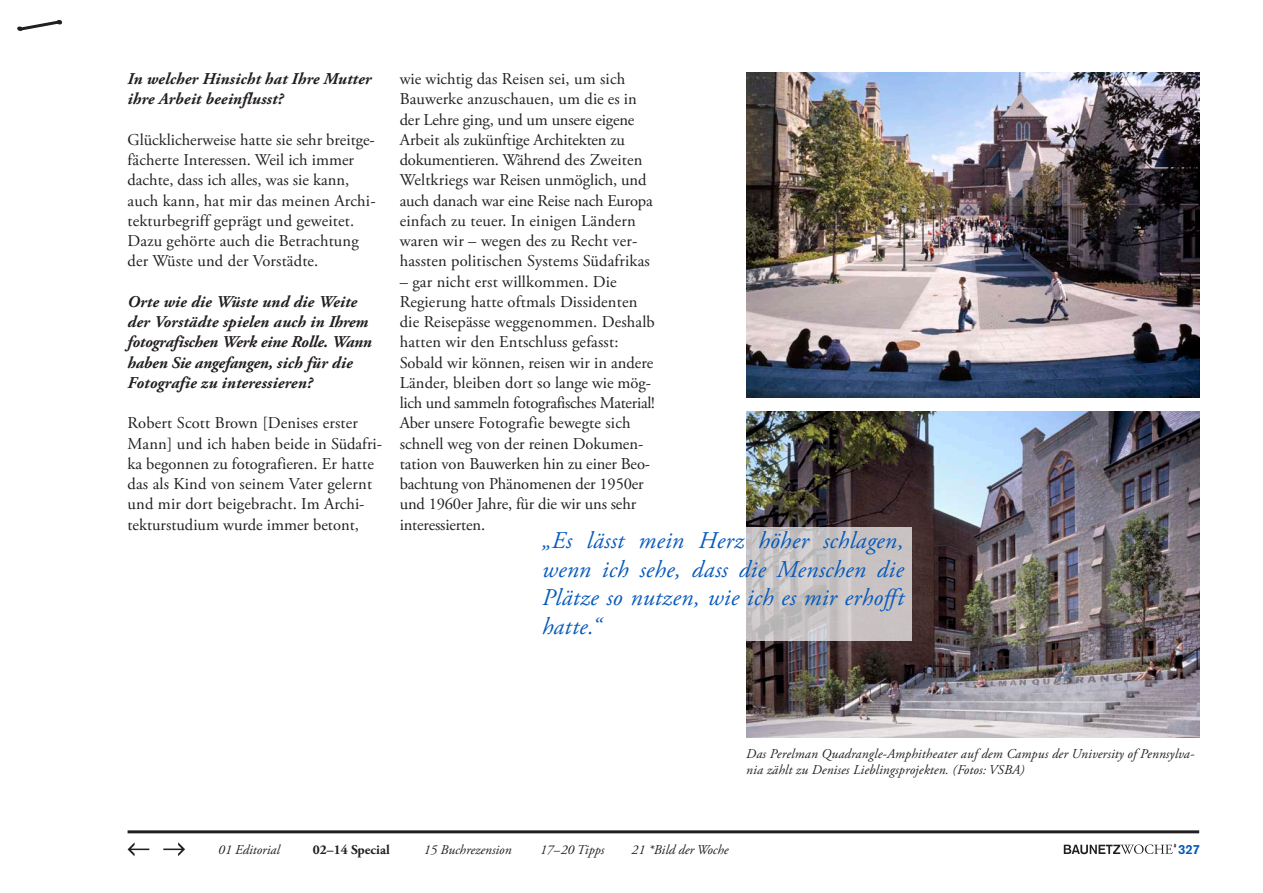
<style>
.page{position:relative;width:1263px;height:893px;background:#fff}
.page>*{position:absolute;margin:0;border:0;box-sizing:border-box;transform-origin:0 0}
.t1{font:italic 24px/28.5px "Adobe Garamond Pro";letter-spacing:.015em;color:#0056ba;text-align:justify}
.Fließtext{font:16.5px/20.2px "Adobe Garamond Pro";color:#231f20}
.Interview_Frage{font:italic 700 16.5px/20.2px "Adobe Garamond Pro";letter-spacing:.01em;color:#231f20}
.Bildunterschrift{font:italic 13.5px/16.5px "Adobe Garamond Pro";letter-spacing:.01em;color:#231f20}
.Navigation_Off{font:italic 13.5px "Adobe Garamond Pro";color:#231f20}
.Navigation_Off-2{font:700 13.5px "Adobe Garamond Pro";color:#231f20}
.t2{font:700 13.05px "Akzidenz Grotesk";color:#0056ba}
</style>
<div class="page">
<hr style="left:128px;top:830px;width:1071px;height:3px;background:#231f20">
<svg style="left:128px;top:842px;width:21px;height:14px"></svg>
<svg style="left:163px;top:842px;width:22px;height:14px"></svg>
<svg style="left:17px;top:20px;width:46px;height:11px"></svg>
<svg style="left:1064px;top:844px;width:112px;height:10px"></svg>
<img style="left:746px;top:72px;width:454px;height:326px">
<img style="left:746px;top:412px;width:454px;height:325px">
<svg style="left:746px;top:527px;width:165px;height:114px;background:#c7c2c3"></svg>
<p class="Interview_Frage" style="left:128px;top:69px;width:245px">In welcher Hinsicht hat Ihre Mutter ihre Arbeit beeinflusst?</p>
<p class="Fließtext" style="left:128px;top:130px;width:249px">Glücklicherweise hatte sie sehr breitge&shy;fächerte Interessen. Weil ich immer dachte, dass ich alles, was sie kann, auch kann, hat mir das meinen Archi&shy;tekturbegriff geprägt und geweitet.<br>Dazu gehörte auch die Betrachtung der Wüste und der Vorstädte.</p>
<p class="Interview_Frage" style="left:128px;top:292px;width:246px">Orte wie die Wüste und die Weite der Vorstädte spielen auch in Ihrem fotografischen Werk eine Rolle. Wann haben Sie angefangen, sich für die Fotografie zu interessieren?</p>
<p class="Fließtext" style="left:128px;top:414px;width:256px">Robert Scott Brown [Denises erster Mann] und ich haben beide in Südafri&shy;ka begonnen zu fotografieren. Er hatte das als Kind von seinem Vater gelernt und mir dort beigebracht. Im Archi&shy;tekturstudium wurde immer betont,</p>
<p class="Fließtext" style="left:400px;top:69px;width:255px">wie wichtig das Reisen sei, um sich Bauwerke anzuschauen, um die es in der Lehre ging, und um unsere eigene Arbeit als zukünftige Architekten zu dokumentieren. Während des Zweiten Weltkriegs war Reisen unmöglich, und auch danach war eine Reise nach Europa einfach zu teuer. In einigen Ländern waren wir – wegen des zu Recht ver&shy;hassten politischen Systems Südafrikas</p>
<p class="Fließtext" style="left:400px;top:272px;width:257px">– gar nicht erst willkommen. Die Regierung hatte oftmals Dissidenten die Reisepässe weggenommen. Deshalb hatten wir den Entschluss gefasst:<br>Sobald wir können, reisen wir in andere Länder, bleiben dort so lange wie mög&shy;lich und sammeln fotografisches Material!<br>Aber unsere Fotografie bewegte sich schnell weg von der reinen Dokumen&shy;tation von Bauwerken hin zu einer Beo&shy;bachtung von Phänomenen der 1950er und 1960er Jahre, für die wir uns sehr interessierten.</p>
<h1 class="t1" style="left:542px;top:527px;width:365px">„Es lässt mein Herz höher schlagen, wenn ich sehe, dass die Menschen die Plätze so nutzen, wie ich es mir erhofft hatte.“</h1>
<p class="Bildunterschrift" style="left:746px;top:745px;width:450px">Das Perelman Quadrangle-Amphitheater auf dem Campus der University of Pennsylva&shy;nia zählt zu Denises Lieblingsprojekten. (Fotos: VSBA)</p>
<p class="Navigation_Off" style="left:218px;top:841px;width:63px">01 Editorial</p>
<p class="Navigation_Off-2" style="left:313px;top:841px;width:78px">02–14 Special</p>
<p class="Navigation_Off" style="left:424px;top:841px;width:89px">15 Buchrezension</p>
<p class="Navigation_Off" style="left:540px;top:841px;width:66px">17–20 Tipps</p>
<p class="Navigation_Off" style="left:632px;top:841px;width:98px">21 *Bild der Woche</p>
<p class="t2" style="left:1178px;top:841px;width:23px">327</p>
</div>
